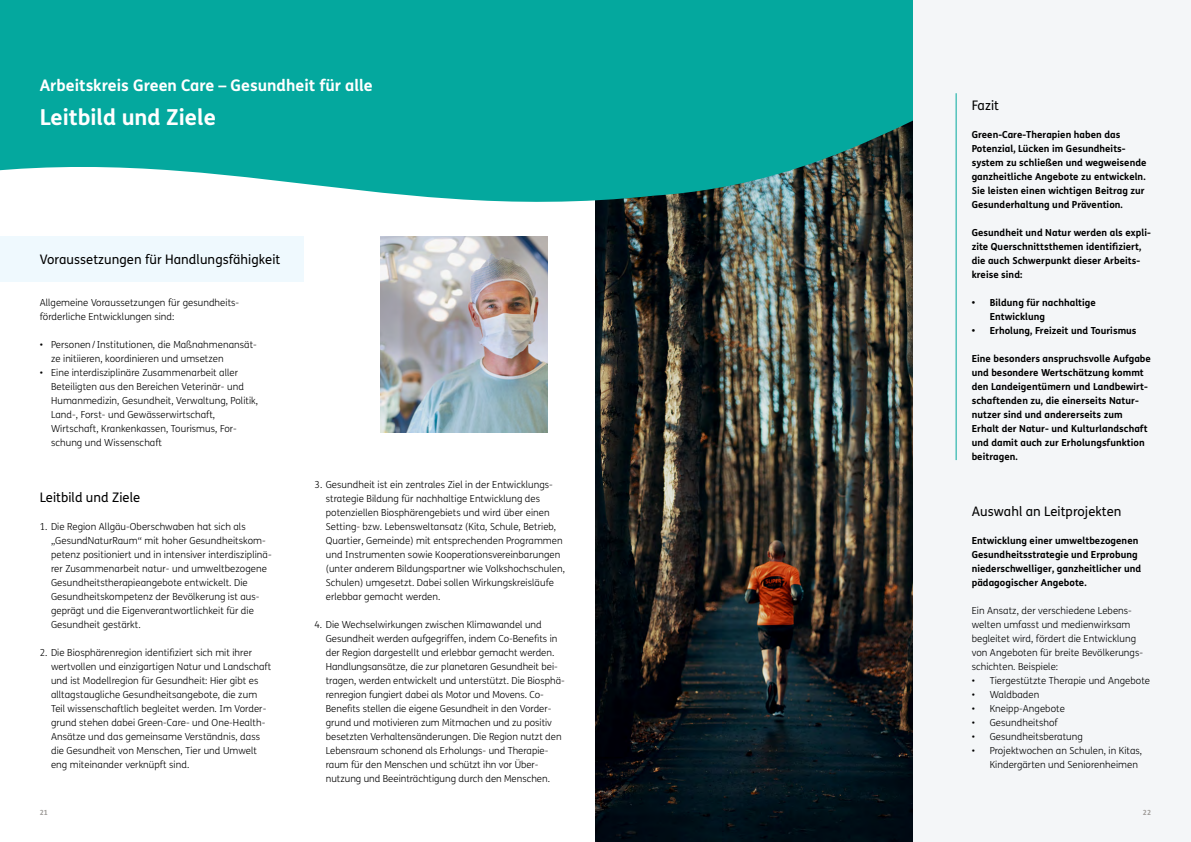
<style>
.page{position:relative;width:1191px;height:842px;background:#fff}
.page>*{position:absolute;margin:0;border:0;box-sizing:border-box;transform-origin:0 0}
.t1{font:700 22px "FS Me";color:#fff}
.t2{font:700 16px "FS Me";color:#fff}
.t3{font:13.1px "FS Me";letter-spacing:.005em;color:#000}
.t4{font:300 9.7px/14px "FS Me";letter-spacing:.005em;color:#000}
.t5{font:700 9.7px/14px "FS Me";letter-spacing:.005em;color:#000}
.t6{font:700 7.1px "FS Me";color:#9d9a97}
</style>
<div class="page">
<img style="left:595px;top:227px;width:318px;height:615px">
<svg style="left:0;top:0;width:913px;height:227px;background:#28aba2"></svg>
<div style="left:913px;top:0;width:278px;height:842px;background:#f4f6f8"></div>
<hr style="left:955px;top:93px;width:1px;height:367px;background:#04a89e">
<img style="left:380px;top:236px;width:167px;height:196px">
<div style="left:0;top:236px;width:303px;height:45px;background:#eff9fe"></div>
<h2 class="t2" style="left:40px;top:72px;width:335px">Arbeitskreis Green Care – Gesundheit für alle</h2>
<h1 class="t1" style="left:40px;top:100px;width:178px">Leitbild und Ziele</h1>
<h3 class="t3" style="left:40px;top:250px;width:242px">Voraussetzungen für Handlungsfähigkeit</h3>
<p class="t4" style="left:40px;top:295px;width:200px">Allgemeine Voraussetzungen für gesundheits&shy;förderliche Entwicklungen sind:</p>
<p class="t4" style="left:51px;top:337px;width:207px;text-indent:-11px">• Personen/Institutionen, die Maßnahmenansät&shy;ze initiieren, koordinieren und umsetzen</p>
<p class="t4" style="left:51px;top:365px;width:209px;text-indent:-11px">• Eine interdisziplinäre Zusammenarbeit aller Beteiligten aus den Bereichen Veterinär- und Humanmedizin, Gesundheit, Verwaltung, Politik, Land-, Forst- und Gewässerwirtschaft, Wirtschaft, Krankenkassen, Tourismus, For&shy;schung und Wissenschaft</p>
<h3 class="t3" style="left:40px;top:488px;width:102px">Leitbild und Ziele</h3>
<p class="t4" style="left:51px;top:519px;width:222px;text-indent:-11px">1. Die Region Allgäu-Oberschwaben hat sich als „GesundNaturRaum“ mit hoher Gesundheitskom&shy;petenz positioniert und in intensiver interdisziplinä&shy;rer Zusammenarbeit natur- und umweltbezogene Gesundheitstherapieangebote entwickelt. Die Gesundheitskompetenz der Bevölkerung ist aus&shy;geprägt und die Eigenverantwortlichkeit für die Gesundheit gestärkt.</p>
<p class="t4" style="left:51px;top:645px;width:222px;text-indent:-11px">2. Die Biosphärenregion identifiziert sich mit ihrer wertvollen und einzigartigen Natur und Landschaft und ist Modellregion für Gesundheit: Hier gibt es alltagstaugliche Gesundheitsangebote, die zum Teil wissenschaftlich begleitet werden. Im Vorder&shy;grund stehen dabei Green-Care- und One-Health-Ansätze und das gemeinsame Verständnis, dass die Gesundheit von Menschen, Tier und Umwelt eng miteinander verknüpft sind.</p>
<p class="t4" style="left:326px;top:477px;width:241px;text-indent:-11px">3. Gesundheit ist ein zentrales Ziel in der Entwicklungs&shy;strategie Bildung für nachhaltige Entwicklung des potenziellen Biosphärengebiets und wird über einen Setting- bzw. Lebensweltansatz (Kita, Schule, Betrieb, Quartier, Gemeinde) mit entsprechenden Programmen und Instrumenten sowie Kooperationsvereinbarungen (unter anderem Bildungspartner wie Volkshochschulen, Schulen) umgesetzt. Dabei sollen Wirkungskreisläufe erlebbar gemacht werden.</p>
<p class="t4" style="left:326px;top:617px;width:240px;text-indent:-11px">4. Die Wechselwirkungen zwischen Klimawandel und Gesundheit werden aufgegriffen, indem Co-Benefits in der Region dargestellt und erlebbar gemacht werden.<br>Handlungsansätze, die zur planetaren Gesundheit bei&shy;tragen, werden entwickelt und unterstützt. Die Biosphä&shy;renregion fungiert dabei als Motor und Movens. Co-Benefits stellen die eigene Gesundheit in den Vorder&shy;grund und motivieren zum Mitmachen und zu positiv besetzten Verhaltensänderungen. Die Region nutzt den Lebensraum schonend als Erholungs- und Therapie&shy;raum für den Menschen und schützt ihn vor Über&shy;nutzung und Beeinträchtigung durch den Menschen.</p>
<h3 class="t3" style="left:971px;top:96px;width:29px">Fazit</h3>
<p class="t5" style="left:971px;top:127px;width:176px">Green-Care-Therapien haben das Potenzial, Lücken im Gesundheits&shy;system zu schließen und wegweisende ganzheitliche Angebote zu entwickeln.<br>Sie leisten einen wichtigen Beitrag zur Gesunderhaltung und Prävention.</p>
<p class="t5" style="left:971px;top:225px;width:181px">Gesundheit und Natur werden als expli&shy;zite Querschnittsthemen identifiziert, die auch Schwerpunkt dieser Arbeits&shy;kreise sind:</p>
<p class="t5" style="left:989px;top:295px;width:108px;text-indent:-18px">• Bildung für nachhaltige<br>Entwicklung</p>
<p class="t5" style="left:971px;top:323px;width:166px">• Erholung, Freizeit und Tourismus</p>
<p class="t5" style="left:971px;top:351px;width:181px">Eine besonders anspruchsvolle Aufgabe und besondere Wertschätzung kommt den Landeigentümern und Landbewirt&shy;schaftenden zu, die einerseits Natur&shy;nutzer sind und andererseits zum Erhalt der Natur- und Kulturlandschaft und damit auch zur Erholungsfunktion beitragen.</p>
<h3 class="t3" style="left:971px;top:502px;width:151px">Auswahl an Leitprojekten</h3>
<p class="t5" style="left:971px;top:533px;width:171px">Entwicklung einer umweltbezogenen Gesundheitsstrategie und Erprobung niederschwelliger, ganzheitlicher und pädagogischer Angebote.</p>
<p class="t4" style="left:971px;top:603px;width:173px">Ein Ansatz, der verschiedene Lebens&shy;welten umfasst und medienwirksam begleitet wird, fördert die Entwicklung von Angeboten für breite Bevölkerungs&shy;schichten. Beispiele:</p>
<p class="t4" style="left:971px;top:673px;width:180px">• Tiergestützte Therapie und Angebote</p>
<p class="t4" style="left:971px;top:687px;width:69px">• Waldbaden</p>
<p class="t4" style="left:971px;top:701px;width:95px">• Kneipp-Angebote</p>
<p class="t4" style="left:971px;top:715px;width:87px">• Gesundheitshof</p>
<p class="t4" style="left:971px;top:729px;width:113px">• Gesundheitsberatung</p>
<p class="t4" style="left:989px;top:743px;width:154px;text-indent:-18px">• Projektwochen an Schulen, in Kitas,<br>Kindergärten und Seniorenheimen</p>
<p class="t6" style="left:40px;top:807px;width:10px">21</p>
<p class="t6" style="left:1143px;top:807px;width:10px">22</p>
</div>
